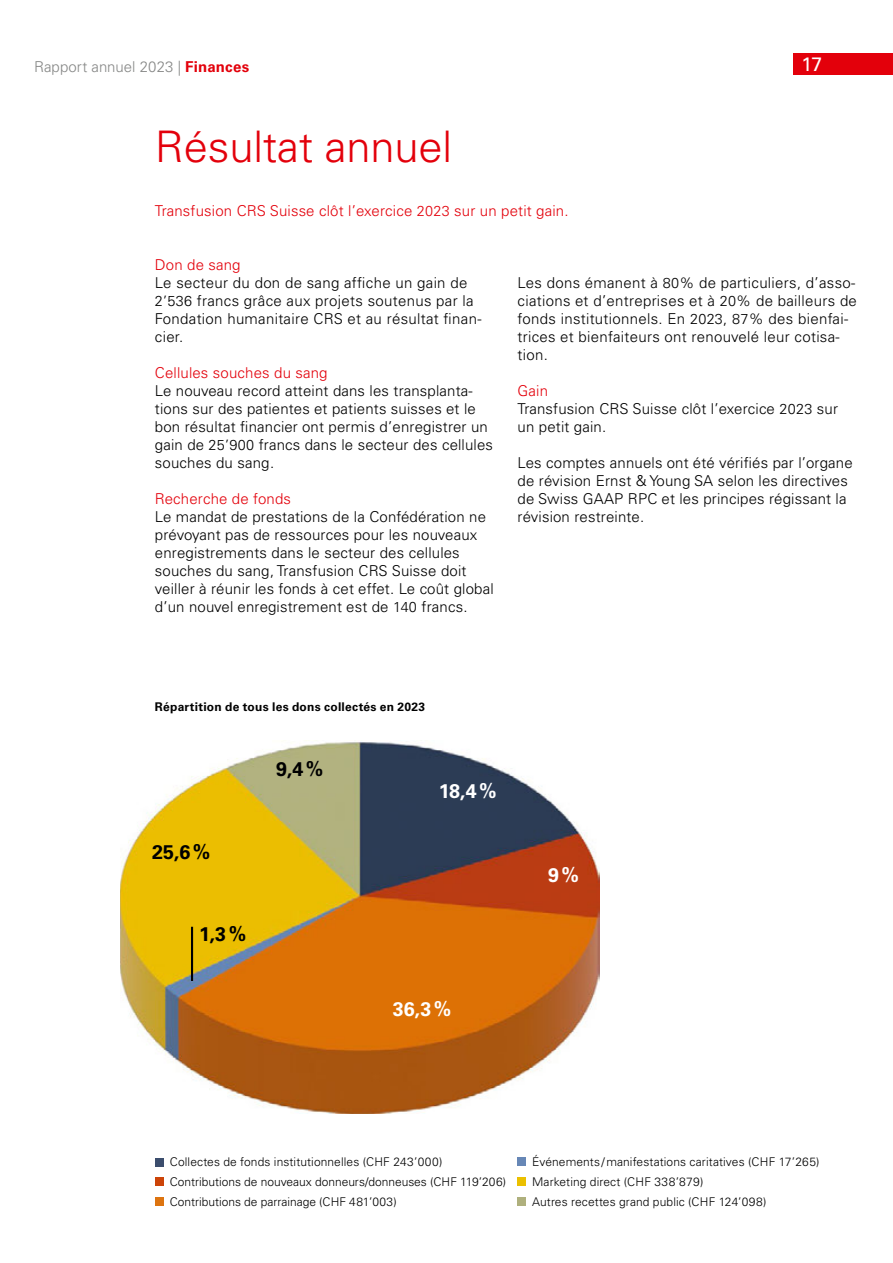
<style>
.page{position:relative;width:893px;height:1263px;background:#fff}
.page>*{position:absolute;margin:0;border:0;box-sizing:border-box;transform-origin:0 0}
.Headlines{font:300 43.5px "Univers LT Pro 45";letter-spacing:-.005em;color:#e3000b}
.t1{font:700 19.65px "Univers LT Pro 65";color:#000}
.t2{font:700 19.65px "Univers LT Pro 65";color:#fff}
.t3{font:19.5px "Univers LT Pro 55 Roman";color:#fff}
.mengensatz{font:300 15px/18px "Univers LT Pro 45";letter-spacing:.01em;color:#000}
.mengensatz-2{font:300 15px "Univers LT Pro 45";letter-spacing:.01em;color:#e3000b}
.t4{font:300 15px "Univers LT Pro 45";letter-spacing:.005em;color:#868786}
.t5{font:300 12px "Univers LT Pro 45";letter-spacing:.005em;color:#000}
.t6{font:700 12px "Univers LT Pro 65";letter-spacing:.02em;color:#000}
.s1{font-family:"Univers LT Pro 65";font-weight:700;color:#e3000b}
.s2{font-size:14.4px}
</style>
<div class="page">
<img style="left:120px;top:742px;width:480px;height:371px">
<hr style="left:191px;top:927px;width:2px;height:54px;background:#000">
<div style="left:793px;top:53px;width:100px;height:21px;background:#e3000b"></div>
<div style="left:155px;top:1158px;width:9px;height:8px;background:#3b4d6d"></div>
<div style="left:155px;top:1177px;width:9px;height:9px;background:#cc4408"></div>
<div style="left:155px;top:1197px;width:9px;height:8px;background:#dd7410"></div>
<div style="left:518px;top:1157px;width:8px;height:9px;background:#6787b6"></div>
<div style="left:518px;top:1177px;width:8px;height:9px;background:#ebc000"></div>
<div style="left:518px;top:1197px;width:8px;height:8px;background:#afb07d"></div>
<p class="t4" style="left:34px;top:58px;width:217px">Rapport annuel 2023 | <span class="s1">Finances</span></p>
<h3 class="t3" style="left:801px;top:52px;width:22px">17</h3>
<p class="Headlines" style="left:155px;top:120px;width:299px">Résultat annuel</p>
<p class="mengensatz-2" style="left:155px;top:202px;width:415px">Transfusion CRS Suisse clôt l’exercice <span class="s2">2023</span> sur un petit gain.</p>
<p class="mengensatz-2" style="left:155px;top:256px;width:87px">Don de sang</p>
<p class="mengensatz" style="left:155px;top:274px;width:328px">Le secteur du don de sang affiche un gain de <span class="s2">2’536</span> francs grâce aux projets soutenus par la Fondation humanitaire CRS et au résultat finan&shy;cier.</p>
<p class="mengensatz-2" style="left:155px;top:364px;width:174px">Cellules souches du sang</p>
<p class="mengensatz" style="left:155px;top:382px;width:340px">Le nouveau record atteint dans les transplanta&shy;tions sur des patientes et patients suisses et le bon résultat financier ont permis d’enregistrer un gain de <span class="s2">25’900</span> francs dans le secteur des cellules souches du sang.</p>
<p class="mengensatz-2" style="left:155px;top:490px;width:138px">Recherche de fonds</p>
<p class="mengensatz" style="left:155px;top:508px;width:340px">Le mandat de prestations de la Confédération ne prévoyant pas de ressources pour les nouveaux enregistrements dans le secteur des cellules souches du sang, Transfusion CRS Suisse doit veiller à réunir les fonds à cet effet. Le coût global d’un nouvel enregistrement est de <span class="s2">140</span> francs.</p>
<p class="mengensatz" style="left:518px;top:274px;width:341px">Les dons émanent à <span class="s2">80</span>% de particuliers, d’asso&shy;ciations et d’entreprises et à <span class="s2">20</span>% de bailleurs de fonds institutionnels. En <span class="s2">2023</span>, <span class="s2">87</span>% des bienfai&shy;trices et bienfaiteurs ont renouvelé leur cotisa&shy;tion.</p>
<p class="mengensatz-2" style="left:518px;top:382px;width:32px">Gain</p>
<p class="mengensatz" style="left:518px;top:400px;width:322px">Transfusion CRS Suisse clôt l’exercice <span class="s2">2023</span> sur un petit gain.</p>
<p class="mengensatz" style="left:518px;top:454px;width:337px">Les comptes annuels ont été vérifiés par l’organe de révision Ernst &amp; Young SA selon les directives de Swiss GAAP RPC et les principes régissant la révision restreinte.</p>
<p class="t6" style="left:155px;top:700px;width:272px">Répartition de tous les dons collectés en 2023</p>
<p class="t1" style="left:152px;top:840px;width:60px">25,6%</p>
<p class="t1" style="left:199px;top:922px;width:49px">1,3%</p>
<p class="t1" style="left:276px;top:758px;width:49px">9,4%</p>
<p class="t2" style="left:439px;top:780px;width:59px">18,4%</p>
<p class="t2" style="left:393px;top:997px;width:60px">36,3%</p>
<p class="t2" style="left:548px;top:863px;width:32px">9%</p>
<p class="t5" style="left:170px;top:1155px;width:274px">Collectes de fonds institutionnelles (CHF 243’000)</p>
<p class="t5" style="left:170px;top:1175px;width:338px">Contributions de nouveaux donneurs/donneuses (CHF 119’206)</p>
<p class="t5" style="left:170px;top:1194px;width:228px">Contributions de parrainage (CHF 481’003)</p>
<p class="t5" style="left:532px;top:1155px;width:289px">Événements /manifestations caritatives (CHF 17’265)</p>
<p class="t5" style="left:532px;top:1175px;width:173px">Marketing direct (CHF 338’879)</p>
<p class="t5" style="left:532px;top:1194px;width:236px">Autres recettes grand public (CHF 124’098)</p>
</div>
